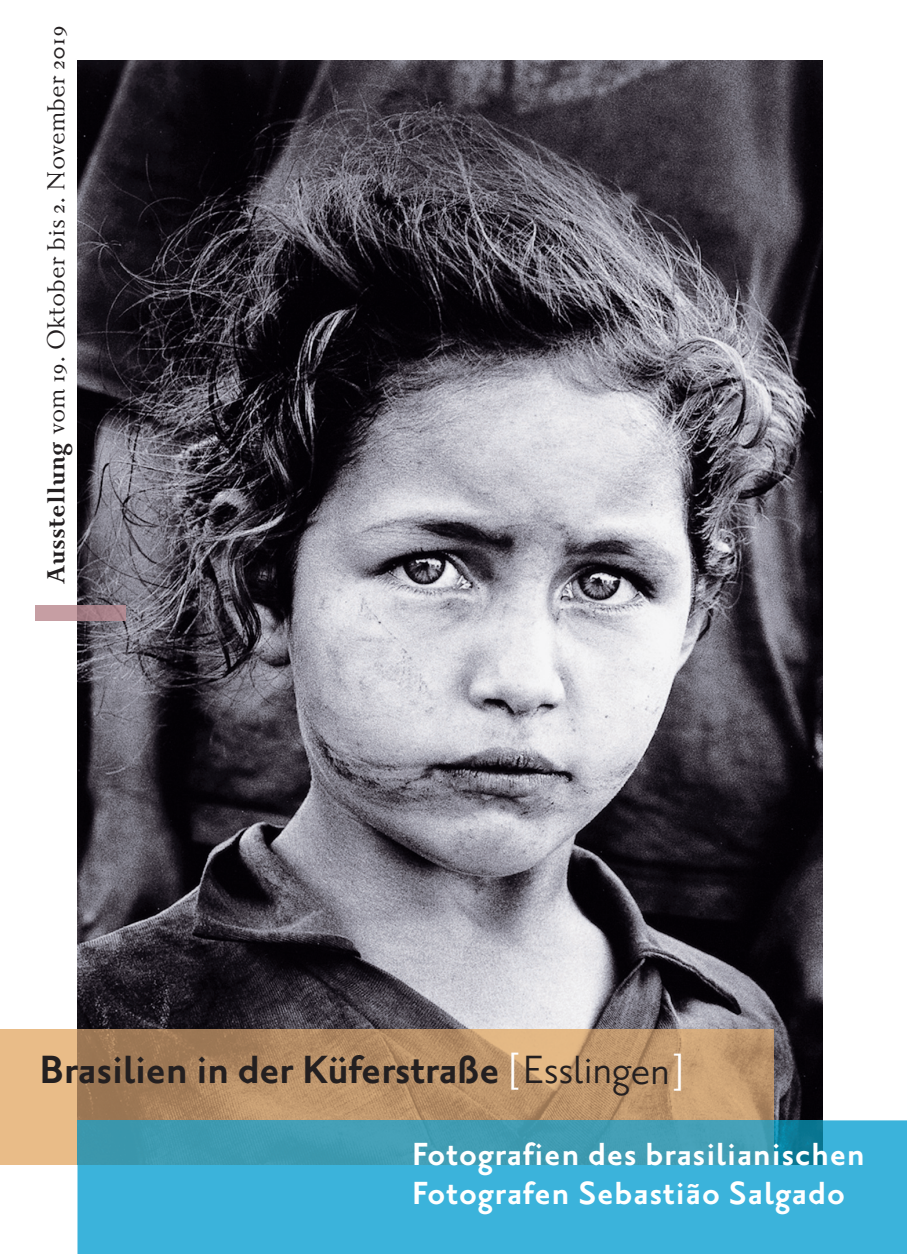
<style>
.page{position:relative;width:907px;height:1254px;background:#fff}
.page>*{position:absolute;margin:0;border:0;box-sizing:border-box;transform-origin:0 0}
.t1{font:700 48px "Priori San";color:#231f20}
.t2{font:700 39px/39px "Priori San";letter-spacing:.025em;color:#fff}
.t3{font:30px "Priori Ser";color:#231f20}
.s1{font-weight:700}
.s2{font-family:"Priori Ser Regular SC Alt"}
.s3{font-family:"Priori Ser Regular Alt"}
.s4{font-weight:400;color:#fff}
.s5{font-weight:400}
</style>
<div class="page">
<img style="left:77px;top:61px;width:745px;height:1059px">
<div style="left:0;top:1029px;width:77px;height:135px;background:#e9bc88"></div>
<img style="left:77px;top:1029px;width:696px;height:91px">
<div style="left:77px;top:1120px;width:829px;height:134px;background:#3bb3db"></div>
<img style="left:77px;top:1164px;width:745px;height:1px">
<div style="left:77px;top:1120px;width:745px;height:44px;background:#409cb3"></div>
<div style="left:35px;top:606px;width:42px;height:15px;background:#c69ea3"></div>
<img style="left:77px;top:606px;width:48px;height:15px">
<p class="t3" style="left:36px;top:584px;width:560px;rotate:-90deg"><span class="s1">Ausstellung</span> vom <span class="s2">19</span>. Oktober bis <span class="s2">2</span><span class="s3">.</span> November <span class="s2">2019</span></p>
<p class="t1" style="left:39px;top:1038px;width:646px">Brasilien in der Küferstraße <span class="s4">[</span><span class="s5">Esslingen</span><span class="s4">]</span></p>
<p class="t2" style="left:411px;top:1131px;width:454px">Fotografien des brasilianischen<br>Fotografen Sebastião Salgado</p>
</div>
